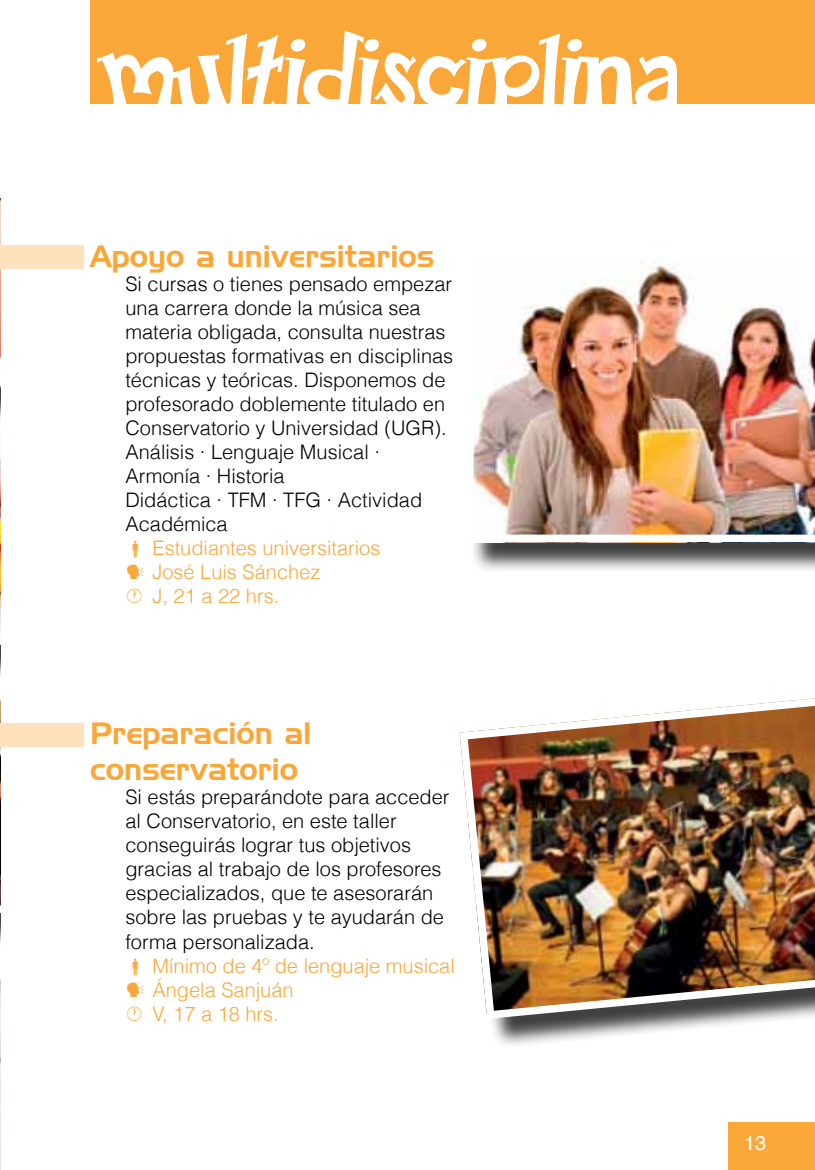
<style>
.page{position:relative;width:815px;height:1170px;background:#fff}
.page>*{position:absolute;margin:0;border:0;box-sizing:border-box;transform-origin:0 0}
.t1{font:117.5px "Happy Serif";color:#fff}
.t2{font:30px/36px "Handel Gothic BT";color:#faa739}
.t3{font:300 20px/24px "Helvetica";color:#000}
.t4{font:300 20px/24px "Helvetica";color:#faa739}
.t5{font:20px "Helvetica";color:#fff}
.s1{font-size:89.25px}
</style>
<div class="page">
<div style="left:470px;top:251px;width:345px;height:322px;background:#000;opacity:.75"></div>
<img style="left:470px;top:251px;width:345px;height:291px">
<div style="left:464px;top:689px;width:351px;height:359px;background:#000;opacity:.75"></div>
<img style="left:459px;top:689px;width:356px;height:333px">
<div style="left:90px;top:0;width:725px;height:104px;background:#faa739"></div>
<div style="left:728px;top:1121px;width:87px;height:48px;background:#faa739"></div>
<div style="left:0;top:246px;width:84px;height:23px;background:#ffe1bd"></div>
<div style="left:0;top:722px;width:84px;height:24px;background:#ffe1bd"></div>
<h1 class="t1" style="left:101px;top:5px;width:583px">multidisci<span class="s1">p</span>lina</h1>
<h2 class="t2" style="left:90px;top:238px;width:346px">Apoyo a universitarios</h2>
<p class="t3" style="left:125px;top:272px;width:329px">Si cursas o tienes pensado empezar una carrera donde la música sea materia obligada, consulta nuestras propuestas formativas en disciplinas técnicas y teóricas. Disponemos de profesorado doblemente titulado en<br>Conservatorio y Universidad (UGR).<br>Análisis · Lenguaje Musical ·<br>Armonía · Historia<br>Didáctica · TFM · TFG · Actividad<br>Académica</p>
<p class="t4" style="left:152px;top:536px;width:229px">Estudiantes universitarios<br>José Luis Sánchez</p>
<p class="t4" style="left:125px;top:584px;width:155px">• J, 21 a 22 hrs.</p>
<h2 class="t2" style="left:90px;top:715px;width:223px">Preparación al conservatorio</h2>
<p class="t3" style="left:125px;top:785px;width:326px">Si estás preparándote para acceder al Conservatorio, en este taller conseguirás lograr tus objetivos gracias al trabajo de los profesores especializados, que te asesorarán sobre las pruebas y te ayudarán de forma personalizada.</p>
<p class="t4" style="left:152px;top:953px;width:304px">Mínimo de 4º de lenguaje musical<br>Ángela Sanjuán</p>
<p class="t4" style="left:125px;top:1001px;width:155px">• V, 17 a 18 hrs.</p>
<p class="t5" style="left:744px;top:1129px;width:24px">13</p>
</div>
